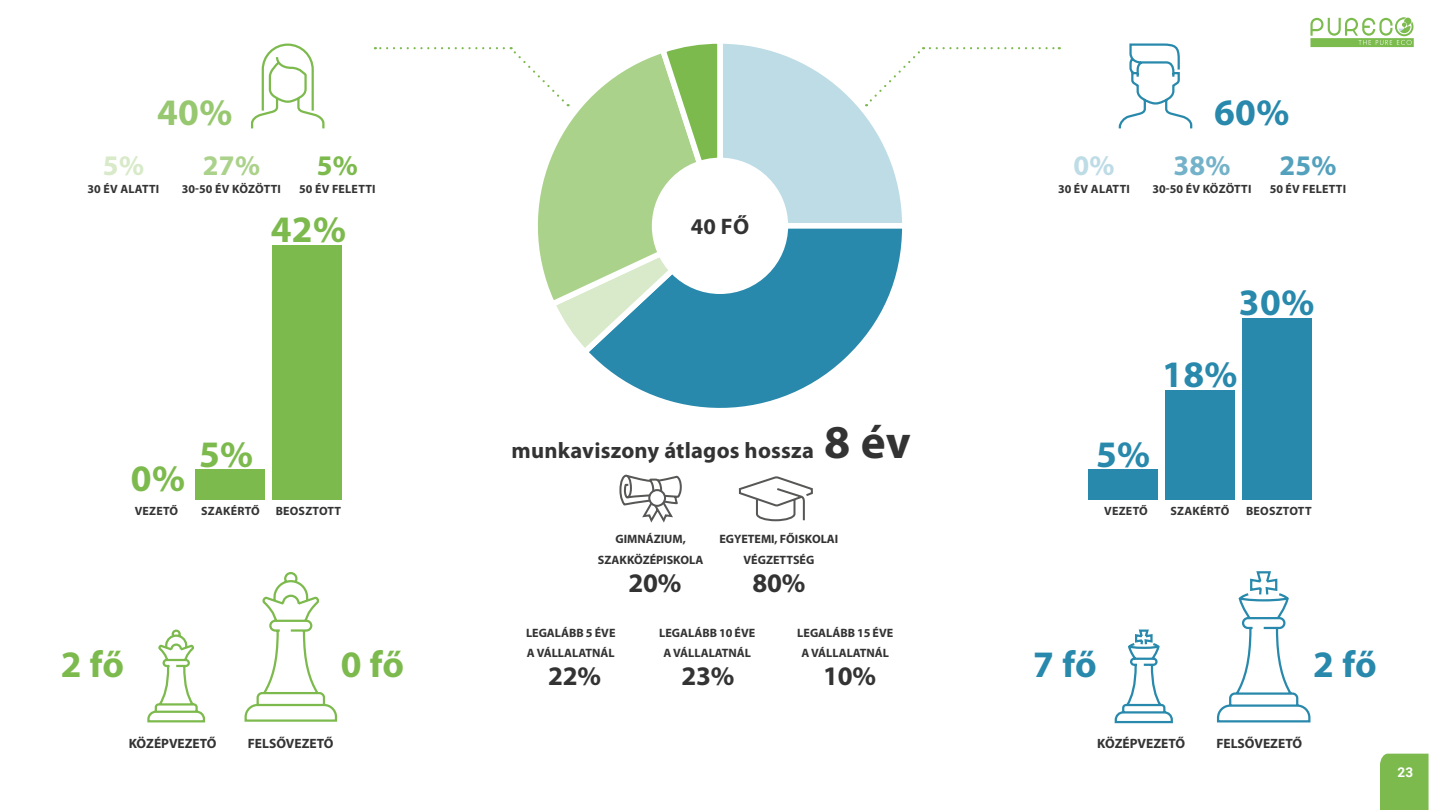
<style>
.page{position:relative;width:1440px;height:810px;background:#fff}
.page>*{position:absolute;margin:0;border:0;box-sizing:border-box;transform-origin:0 0}
.t1{font:700 37.5px "Myriad Pro";letter-spacing:.01em;color:#2889ac}
.t2{font:700 37.5px "Myriad Pro";color:#7dba4d}
.t3{font:700 37.5px "Myriad Pro";color:#97c870}
.t4{font:700 28.5px "Myriad Pro";color:#abd28b}
.t5{font:700 28.5px "Myriad Pro";color:#73b2c9}
.t6{font:700 28.5px "Myriad Pro";color:#53a1bd}
.t7{font:700 28.5px "Myriad Pro";color:#d8eac9}
.t8{font:700 28.5px "Myriad Pro";color:#bedce6}
.t9{font:700 28.5px "Myriad Pro";color:#7dba4d}
.t10{font:700 26.85px "Myriad Pro";letter-spacing:-.01em;color:#333}
.t11{font:700 22.5px "Myriad Pro";letter-spacing:.01em;color:#333}
.t12{font:700 13.5px "Myriad Pro";color:#333}
.t13{font:700 13.5px "Roboto";color:#fff}
.t14{font:700 12.15px/20.2px "Myriad Pro";color:#333;text-align:center}
.t15{font:700 12px "Myriad Pro";letter-spacing:.02em;color:#333}
.t16{font:700 12px "Myriad Pro";color:#333}
.s1{font-size:47.25px}
</style>
<div class="page">
<svg style="left:1310px;top:17px;width:104px;height:30px"></svg>
<div style="left:1380px;top:754px;width:49px;height:56px;background:#7dba4d"></div>
<svg style="left:375px;top:47px;width:129px;height:2px"></svg>
<svg style="left:930px;top:47px;width:130px;height:2px"></svg>
<svg style="left:251px;top:43px;width:74px;height:86px"></svg>
<svg style="left:1118px;top:43px;width:75px;height:86px"></svg>
<svg style="left:597px;top:360px;width:246px;height:48px"></svg>
<svg style="left:510px;top:43px;width:414px;height:317px"></svg>
<div style="left:652px;top:158px;width:136px;height:136px;background:#fff;border-radius:50%"></div>
<svg style="left:619px;top:474px;width:63px;height:49px"></svg>
<svg style="left:738px;top:476px;width:75px;height:46px"></svg>
<div style="left:273px;top:246px;width:69px;height:254px;background:#7dba4d"></div>
<div style="left:196px;top:470px;width:69px;height:30px;background:#7dba4d"></div>
<div style="left:1242px;top:318px;width:69px;height:182px;background:#2889ac"></div>
<div style="left:1165px;top:391px;width:69px;height:109px;background:#2889ac"></div>
<div style="left:1089px;top:470px;width:69px;height:30px;background:#2889ac"></div>
<svg style="left:1114px;top:629px;width:59px;height:95px"></svg>
<svg style="left:1216px;top:571px;width:95px;height:152px"></svg>
<svg style="left:147px;top:629px;width:59px;height:94px"></svg>
<svg style="left:244px;top:572px;width:94px;height:150px"></svg>
<h1 class="t3" style="left:157px;top:88px;width:77px">40%</h1>
<h2 class="t7" style="left:103px;top:147px;width:43px">5%</h2>
<p class="t15" style="left:87px;top:181px;width:73px">30 ÉV ALATTI</p>
<h2 class="t4" style="left:203px;top:147px;width:59px">27%</h2>
<p class="t16" style="left:182px;top:181px;width:101px">30-50 ÉV KÖZÖTTI</p>
<h2 class="t9" style="left:317px;top:147px;width:43px">5%</h2>
<p class="t15" style="left:299px;top:181px;width:78px">50 ÉV FELETTI</p>
<h1 class="t2" style="left:271px;top:205px;width:77px">42%</h1>
<h3 class="t11" style="left:691px;top:212px;width:60px">40 FŐ</h3>
<h1 class="t2" style="left:131px;top:454px;width:56px">0%</h1>
<h1 class="t2" style="left:199px;top:429px;width:56px">5%</h1>
<h3 class="t11" style="left:512px;top:436px;width:401px">munkaviszony átlagos hossza <span class="s1">8 év</span></h3>
<h2 class="t8" style="left:1073px;top:147px;width:43px">0%</h2>
<p class="t15" style="left:1058px;top:181px;width:73px">30 ÉV ALATTI</p>
<h1 class="t1" style="left:1214px;top:88px;width:77px">60%</h1>
<h2 class="t5" style="left:1173px;top:147px;width:59px">38%</h2>
<p class="t16" style="left:1152px;top:181px;width:101px">30-50 ÉV KÖZÖTTI</p>
<h2 class="t6" style="left:1279px;top:147px;width:59px">25%</h2>
<p class="t15" style="left:1270px;top:181px;width:78px">50 ÉV FELETTI</p>
<h1 class="t1" style="left:1239px;top:278px;width:77px">30%</h1>
<h1 class="t1" style="left:1162px;top:350px;width:77px">18%</h1>
<h1 class="t1" style="left:1096px;top:429px;width:56px">5%</h1>
<p class="t15" style="left:135px;top:503px;width:45px">VEZETŐ</p>
<p class="t15" style="left:201px;top:503px;width:60px">SZAKÉRTŐ</p>
<p class="t15" style="left:276px;top:503px;width:67px">BEOSZTOTT</p>
<p class="t15" style="left:1104px;top:503px;width:45px">VEZETŐ</p>
<p class="t15" style="left:1171px;top:503px;width:60px">SZAKÉRTŐ</p>
<p class="t15" style="left:1246px;top:503px;width:67px">BEOSZTOTT</p>
<h1 class="t2" style="left:61px;top:640px;width:65px">2 fő</h1>
<p class="t12" style="left:129px;top:734px;width:89px">KÖZÉPVEZETŐ</p>
<h1 class="t2" style="left:341px;top:640px;width:65px">0 fő</h1>
<p class="t12" style="left:248px;top:734px;width:87px">FELSŐVEZETŐ</p>
<p class="t14" style="left:598px;top:529px;width:107px">GIMNÁZIUM,<br>SZAKKÖZÉPISKOLA</p>
<h3 class="t10" style="left:629px;top:565px;width:54px">20%</h3>
<p class="t14" style="left:719px;top:529px;width:120px">EGYETEMI, FŐISKOLAI<br>VÉGZETTSÉG</p>
<h3 class="t10" style="left:752px;top:565px;width:54px">80%</h3>
<p class="t14" style="left:526px;top:622px;width:91px;text-align:left">LEGALÁBB 5 ÉVE<br>A VÁLLALATNÁL</p>
<h3 class="t10" style="left:548px;top:659px;width:54px">22%</h3>
<p class="t14" style="left:659px;top:622px;width:97px">LEGALÁBB 10 ÉVE<br>A VÁLLALATNÁL</p>
<h3 class="t10" style="left:682px;top:659px;width:54px">23%</h3>
<p class="t14" style="left:797px;top:622px;width:97px">LEGALÁBB 15 ÉVE<br>A VÁLLALATNÁL</p>
<h3 class="t10" style="left:823px;top:659px;width:54px">10%</h3>
<h1 class="t1" style="left:1033px;top:640px;width:65px">7 fő</h1>
<p class="t12" style="left:1097px;top:734px;width:89px">KÖZÉPVEZETŐ</p>
<h1 class="t1" style="left:1313px;top:640px;width:65px">2 fő</h1>
<p class="t12" style="left:1216px;top:734px;width:87px">FELSŐVEZETŐ</p>
<p class="t13" style="left:1398px;top:763px;width:17px">23</p>
</div>
